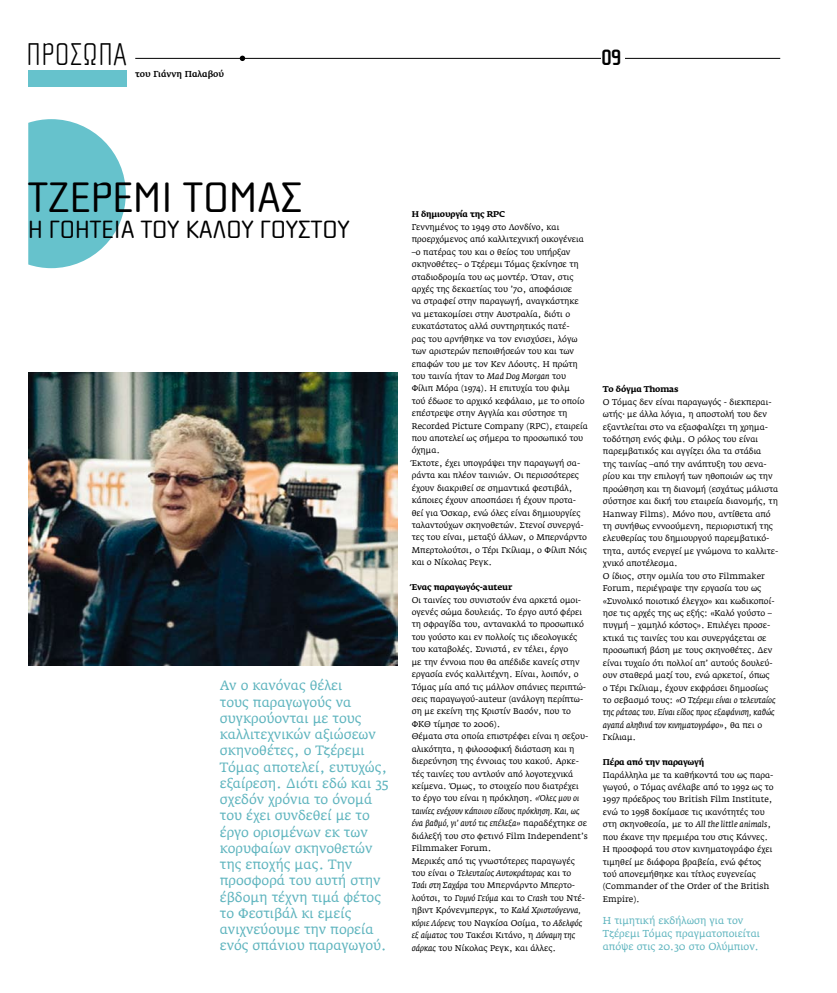
<style>
.page{position:relative;width:837px;height:993px;background:#fff}
.page>*{position:absolute;margin:0;border:0;box-sizing:border-box;transform-origin:0 0}
.t1{font:43.9px "Cholla Wide OS Gr";color:#000}
.t2{font:100 32.5px "Cholla Sans Gr";color:#000}
.t3{font:25.8px "Cholla Wide OS Gr";color:#000}
.t4{font:700 22.9px "Cholla Sans Gr";color:#000}
.t5{font:13.4px/16.2px "Fedra Serif AGR";color:#5eb4be}
.t6{font:10px/13px "Fedra Serif AGR";color:#5eb4be}
.t7{font:500 8.6px "Fedra Serif AGR";color:#000}
.t8{font:8.3px/12.4px "Fedra Serif AGR";color:#000}
.t9{font:700 8.3px "Fedra Serif AGR";letter-spacing:-.02em;color:#000}
.s1{font-style:italic}
</style>
<div class="page">
<svg style="left:28px;top:119px;width:98px;height:149px"></svg>
<img style="left:28px;top:372px;width:369px;height:293px">
<div style="left:29px;top:70px;width:98px;height:17px;background:#66c2cc"></div>
<hr style="left:135px;top:58px;width:645px;height:1px;background:#000">
<div style="left:601px;top:48px;width:23px;height:19px;background:#fff"></div>
<svg style="left:240px;top:56px;width:5px;height:5px"></svg>
<h2 class="t2" style="left:26px;top:36px;width:102px">ΠΡΟΣΩΠΑ</h2>
<p class="t7" style="left:135px;top:69px;width:90px">του Γιάννη Παλαβού</p>
<h3 class="t4" style="left:601px;top:45px;width:22px">09</h3>
<h1 class="t1" style="left:28px;top:173px;width:275px">ΤΖΕΡΕΜΙ ΤΟΜΑΣ</h1>
<h3 class="t3" style="left:28px;top:215px;width:34px">Η γοητεια</h3>
<h3 class="t3" style="left:141px;top:215px;width:60px">του καλου</h3>
<h3 class="t3" style="left:260px;top:215px;width:14px">γουστου</h3>
<p class="t5" style="left:220px;top:678px;width:170px">Αν ο κανόνας θέλει<br>τους παραγωγούς να συγκρούονται με τους καλλιτεχνικών αξιώσεων σκηνοθέτες, ο Τζέρεμι<br>Τόμας αποτελεί, ευτυχώς, εξαίρεση. Διότι εδώ και 35 σχεδόν χρόνια το όνομά του έχει συνδεθεί με το έργο ορισμένων εκ των κορυφαίων σκηνοθετών της εποχής μας. Την προσφορά του αυτή στην έβδομη τέχνη τιμά φέτος το Φεστιβάλ κι εμείς ανιχνεύουμε την πορεία ενός σπάνιου παραγωγού.</p>
<p class="t9" style="left:411px;top:209px;width:95px">Η δημιουργία της RPC</p>
<p class="t8" style="left:411px;top:221px;width:178px">Γεννημένος το 1949 στο Λονδίνο, και προερχόμενος από καλλιτεχνική οικογένεια –ο πατέρας του και ο θείος του υπήρξαν σκηνοθέτες– o Τζέρεμι Τόμας ξεκίνησε τη σταδιοδρομία του ως μοντέρ. Όταν, στις αρχές της δεκαετίας του ’70, αποφάσισε<br>να στραφεί στην παραγωγή, αναγκάστηκε να μετακομίσει στην Αυστραλία, διότι ο ευκατάστατος αλλά συντηρητικός πατέ-<br>ρας του αρνήθηκε να τον ενισχύσει, λόγω των αριστερών πεποιθήσεών του και των επαφών του με τον Κεν Λόουτς. Η πρώτη του ταινία ήταν το <span class="s1">Mad Dog Morgan</span> του Φίλιπ Μόρα (1974). Η επιτυχία του φιλμ<br>τού έδωσε το αρχικό κεφάλαιο, με το οποίο επέστρεψε στην Αγγλία και σύστησε τη Recorded Picture Company (RPC), εταιρεία που αποτελεί ως σήμερα το προσωπικό του όχημα.<br>Έκτοτε, έχει υπογράψει την παραγωγή σα&shy;ράντα και πλέον ταινιών. Οι περισσότερες έχουν διακριθεί σε σημαντικά φεστιβάλ, κάποιες έχουν αποσπάσει ή έχουν προτα&shy;θεί για Όσκαρ, ενώ όλες είναι δημιουργίες ταλαντούχων σκηνοθετών. Στενοί συνεργά&shy;τες του είναι, μεταξύ άλλων, ο Μπερνάρντο Μπερτολούτσι, o Τέρι Γκίλιαμ, o Φίλιπ Νόις και o Νίκολας Ρεγκ.</p>
<p class="t9" style="left:411px;top:582px;width:102px">Ένας παραγωγός-auteur</p>
<p class="t8" style="left:411px;top:593px;width:178px">Οι ταινίες του συνιστούν ένα αρκετά ομοι&shy;ογενές σώμα δουλειάς. Το έργο αυτό φέρει τη σφραγίδα του, αντανακλά το προσωπικό του γούστο και εν πολλοίς τις ιδεολογικές του καταβολές. Συνιστά, εν τέλει, έργο<br>με την έννοια που θα απέδιδε κανείς στην εργασία ενός καλλιτέχνη. Είναι, λοιπόν, ο Τόμας μία από τις μάλλον σπάνιες περιπτώ&shy;σεις παραγωγού-auteur (ανάλογη περίπτω&shy;ση με εκείνη της Κριστίν Βασόν, που το ΦΚΘ τίμησε το 2006).<br>Θέματα στα οποία επιστρέφει είναι η σεξου&shy;αλικότητα, η φιλοσοφική διάσταση και η διερεύνηση της έννοιας του κακού. Αρκε&shy;τές ταινίες του αντλούν από λογοτεχνικά κείμενα. Όμως, το στοιχείο που διατρέχει το έργο του είναι η πρόκληση. <span class="s1">«Όλες μου οι ταινίες ενέχουν κάποιου είδους πρόκληση. Και, ως ένα βαθμό, γι’ αυτό τις επέλεξα»</span> παραδέχτηκε σε διάλεξή του στο φετινό Film Independent’s Filmmaker Forum.<br>Μερικές από τις γνωστότερες παραγωγές του είναι ο <span class="s1">Τελευταίος Αυτοκράτορας</span> και το <span class="s1">Τσάι στη Σαχάρα</span> του Μπερνάρντο Μπερτο&shy;λούτσι, το <span class="s1">Γυμνό Γεύμα</span> και το <span class="s1">Crash</span> του Ντέ&shy;ηβιντ Κρόνενμπεργκ, το <span class="s1">Καλά Χριστούγεννα, κύριε Λόρενς</span> του Ναγκίσα Οσίμα, το <span class="s1">Αδελφός εξ αίματος</span> του Τακέσι Κιτάνο, η <span class="s1">Δύναμη της σάρκας</span> του Νίκολας Ρεγκ, και άλλες.</p>
<p class="t9" style="left:602px;top:384px;width:77px">Το δόγμα Thomas</p>
<p class="t8" style="left:602px;top:396px;width:177px">Ο Τόμας δεν είναι παραγωγός - διεκπεραι&shy;ωτής· με άλλα λόγια, η αποστολή του δεν εξαντλείται στο να εξασφαλίζει τη χρημα&shy;τοδότηση ενός φιλμ. Ο ρόλος του είναι παρεμβατικός και αγγίζει όλα τα στάδια<br>της ταινίας –από την ανάπτυξη του σενα&shy;ρίου και την επιλογή των ηθοποιών ως την προώθηση και τη διανομή (εσχάτως μάλιστα σύστησε και δική του εταιρεία διανομής, τη Hanway Films). Μόνο που, αντίθετα από τη συνήθως εννοούμενη, περιοριστική της ελευθερίας του δημιουργού παρεμβατικό&shy;τητα, αυτός ενεργεί με γνώμονα το καλλιτε&shy;χνικό αποτέλεσμα.<br>Ο ίδιος, στην ομιλία του στο Filmmaker Forum, περιέγραψε την εργασία του ως «Συνολικό ποιοτικό έλεγχο» και κωδικοποί&shy;ησε τις αρχές της ως εξής: «Καλό γούστο – πυγμή – χαμηλό κόστος». Επιλέγει προσε&shy;κτικά τις ταινίες του και συνεργάζεται σε προσωπική βάση με τους σκηνοθέτες. Δεν είναι τυχαίο ότι πολλοί απ’ αυτούς δουλεύ&shy;ουν σταθερά μαζί του, ενώ αρκετοί, όπως<br>ο Τέρι Γκίλιαμ, έχουν εκφράσει δημοσίως το σεβασμό τους: <span class="s1">«Ο Τζέρεμι είναι ο τελευταίος της ράτσας του. Είναι είδος προς εξαφάνιση, καθώς αγαπά αληθινά τον κινηματογράφο»</span>, θα πει ο Γκίλιαμ.</p>
<p class="t9" style="left:602px;top:757px;width:103px">Πέρα από την παραγωγή</p>
<p class="t8" style="left:602px;top:768px;width:172px">Παράλληλα με τα καθήκοντά του ως παρα&shy;γωγού, ο Τόμας ανέλαβε από το 1992 ως το 1997 πρόεδρος του British Film Institute, ενώ το 1998 δοκίμασε τις ικανότητές του στη σκηνοθεσία, με το <span class="s1">All the little animals</span>, που έκανε την πρεμιέρα του στις Κάννες.<br>Η προσφορά του στον κινηματογράφο έχει τιμηθεί με διάφορα βραβεία, ενώ φέτος τού απονεμήθηκε και τίτλος ευγενείας (Commander of the Order of the British Empire).</p>
<p class="t6" style="left:602px;top:914px;width:158px">Η τιμητική εκδήλωση για τον<br>Τζέρεμι Τόμας πραγματοποιείται απόψε στις 20.30 στο Ολύμπιον.</p>
</div>
